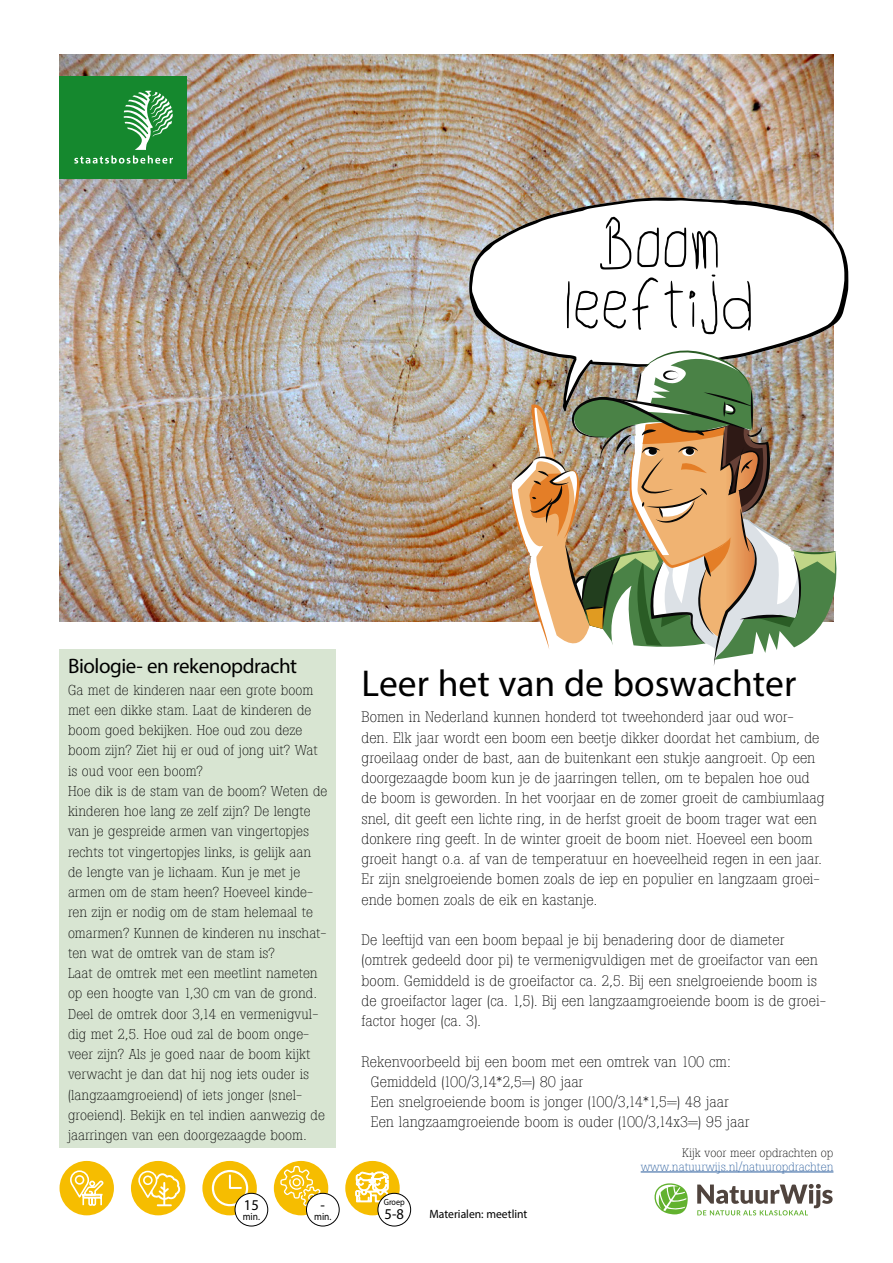
<style>
.page{position:relative;width:893px;height:1263px;background:#fff}
.page>*{position:absolute;margin:0;border:0;box-sizing:border-box;transform-origin:0 0}
.t1{font:61.5px/61.5px "Child Writing";color:#000;text-align:center;scale:.9 1}
.t2{font:37.5px "Myriad Pro";color:#000}
.t3{font:21px "Myriad Pro";letter-spacing:-.02em;color:#000}
.t4{font:300 15px/20.2px "Boton";color:#000}
.t5{font:15px "Myriad Pro";color:#000}
.t6{font:300 14.25px/20.2px "Boton";color:#000}
.t7{font:300 12px "Boton";color:#275b9b}
.t8{font:300 12px "Boton";color:#000}
.t9{font:12px "Myriad Pro";color:#000}
.t10{font:10.5px "Myriad Pro";color:#000;scale:.9 1}
.t11{font:9px "Myriad Pro";color:#000;scale:.9 1}
</style>
<div class="page">
<img style="left:60px;top:54px;width:773px;height:567px">
<div style="left:60px;top:77px;width:127px;height:102px;background:#15882e"></div>
<svg style="left:74px;top:91px;width:99px;height:73px"></svg>
<img style="left:469px;top:197px;width:380px;height:214px">
<svg style="left:472px;top:200px;width:372px;height:201px"></svg>
<img style="left:511px;top:350px;width:326px;height:316px">
<hr style="left:641px;top:1172px;width:192px;height:1px;background:#275b9b">
<svg style="left:697px;top:1184px;width:136px;height:31px"></svg>
<svg style="left:654px;top:1183px;width:34px;height:31px"></svg>
<div style="left:60px;top:649px;width:276px;height:33px;background:#d8e5d2"></div>
<div style="left:60px;top:672px;width:276px;height:111px;background:#d8e5d2"></div>
<div style="left:60px;top:773px;width:276px;height:192px;background:#d8e5d2"></div>
<div style="left:60px;top:955px;width:276px;height:193px;background:#d8e5d2"></div>
<div style="left:131px;top:1161px;width:54px;height:54px;background:#f6bd00;border-radius:50%"></div>
<svg style="left:138px;top:1170px;width:42px;height:36px"></svg>
<div style="left:143px;top:1175px;width:10px;height:10px;border:2px solid #fff;border-radius:50%"></div>
<div style="left:202px;top:1161px;width:55px;height:54px;background:#f6bd00;border-radius:50%"></div>
<div style="left:212px;top:1170px;width:36px;height:36px;border:2px solid #fff;border-radius:50%"></div>
<svg style="left:228px;top:1173px;width:15px;height:16px"></svg>
<div style="left:235px;top:1193px;width:33px;height:33px;background:#fff;border-radius:50%"></div>
<div style="left:235px;top:1193px;width:33px;height:33px;border:1px solid #000;border-radius:50%"></div>
<div style="left:274px;top:1161px;width:54px;height:54px;background:#f6bd00;border-radius:50%"></div>
<svg style="left:280px;top:1166px;width:43px;height:42px"></svg>
<div style="left:306px;top:1193px;width:33px;height:33px;background:#fff;border-radius:50%"></div>
<div style="left:306px;top:1193px;width:34px;height:33px;border:1px solid #000;border-radius:50%"></div>
<div style="left:60px;top:1161px;width:54px;height:54px;background:#f6bd00;border-radius:50%"></div>
<svg style="left:70px;top:1170px;width:34px;height:36px"></svg>
<div style="left:83px;top:1194px;width:19px;height:4px;border:2px solid #fff"></div>
<div style="left:345px;top:1161px;width:55px;height:54px;background:#f6bd00;border-radius:50%"></div>
<svg style="left:355px;top:1171px;width:34px;height:31px"></svg>
<div style="left:378px;top:1193px;width:33px;height:33px;background:#fff;border-radius:50%"></div>
<div style="left:378px;top:1193px;width:33px;height:33px;border:1px solid #000;border-radius:50%"></div>
<h1 class="t1" style="left:564px;top:213px;width:212px">Boom leeftijd</h1>
<h3 class="t3" style="left:68px;top:653px;width:231px">Biologie- en rekenopdracht</h3>
<p class="t6" style="left:68px;top:679px;width:261px">Ga met de kinderen naar een grote boom met een dikke stam. Laat de kinderen de boom goed bekijken. Hoe oud zou deze boom zijn? Ziet hij er oud of jong uit? Wat is oud voor een boom?<br>Hoe dik is de stam van de boom? Weten de kinderen hoe lang ze zelf zijn? De lengte van je gespreide armen van vingertopjes rechts tot vingertopjes links, is gelijk aan de lengte van je lichaam. Kun je met je armen om de stam heen? Hoeveel kinde&shy;ren zijn er nodig om de stam helemaal te omarmen? Kunnen de kinderen nu inschat&shy;ten wat de omtrek van de stam is?<br>Laat de omtrek met een meetlint nameten op een hoogte van 1,30 cm van de grond.<br>Deel de omtrek door 3,14 en vermenigvul&shy;dig met 2,5. Hoe oud zal de boom onge&shy;veer zijn? Als je goed naar de boom kijkt verwacht je dan dat hij nog iets ouder is (langzaamgroeiend) of iets jonger (snel&shy;groeiend). Bekijk en tel indien aanwezig de jaarringen van een doorgezaagde boom.</p>
<p class="t5" style="left:244px;top:1196px;width:16px">15</p>
<p class="t10" style="left:243px;top:1210px;width:21px">min.</p>
<p class="t5" style="left:321px;top:1196px;width:6px">-</p>
<p class="t10" style="left:314px;top:1210px;width:21px">min.</p>
<h2 class="t2" style="left:361px;top:661px;width:436px">Leer het van de boswachter</h2>
<p class="t4" style="left:361px;top:707px;width:465px">Bomen in Nederland kunnen honderd tot tweehonderd jaar oud wor&shy;den. Elk jaar wordt een boom een beetje dikker doordat het cambium, de groeilaag onder de bast, aan de buitenkant een stukje aangroeit. Op een doorgezaagde boom kun je de jaarringen tellen, om te bepalen hoe oud de boom is geworden. In het voorjaar en de zomer groeit de cambiumlaag snel, dit geeft een lichte ring, in de herfst groeit de boom trager wat een donkere ring geeft. In de winter groeit de boom niet. Hoeveel een boom groeit hangt o.a. af van de temperatuur en hoeveelheid regen in een jaar.<br>Er zijn snelgroeiende bomen zoals de iep en populier en langzaam groei&shy;ende bomen zoals de eik en kastanje.</p>
<p class="t4" style="left:361px;top:930px;width:466px">De leeftijd van een boom bepaal je bij benadering door de diameter (omtrek gedeeld door pi) te vermenigvuldigen met de groeifactor van een boom. Gemiddeld is de groeifactor ca. 2,5. Bij een snelgroeiende boom is de groeifactor lager (ca. 1,5). Bij een langzaamgroeiende boom is de groei&shy;factor hoger (ca. 3).</p>
<p class="t4" style="left:371px;top:1051px;width:380px;text-indent:-9px">Rekenvoorbeeld bij een boom met een omtrek van 100 cm:<br>Gemiddeld (100/3,14*2,5=) 80 jaar<br>Een snelgroeiende boom is jonger (100/3,14*1,5=) 48 jaar Een langzaamgroeiende boom is ouder (100/3,14x3=) 95 jaar</p>
<p class="t11" style="left:384px;top:1196px;width:25px">Groep</p>
<p class="t5" style="left:385px;top:1205px;width:21px">5-8</p>
<p class="t9" style="left:429px;top:1207px;width:99px">Materialen: meetlint</p>
<p class="t8" style="left:682px;top:1145px;width:153px">Kijk voor meer opdrachten op</p>
<p class="t7" style="left:641px;top:1160px;width:194px">www.natuurwijs.nl/natuuropdrachten</p>
</div>
